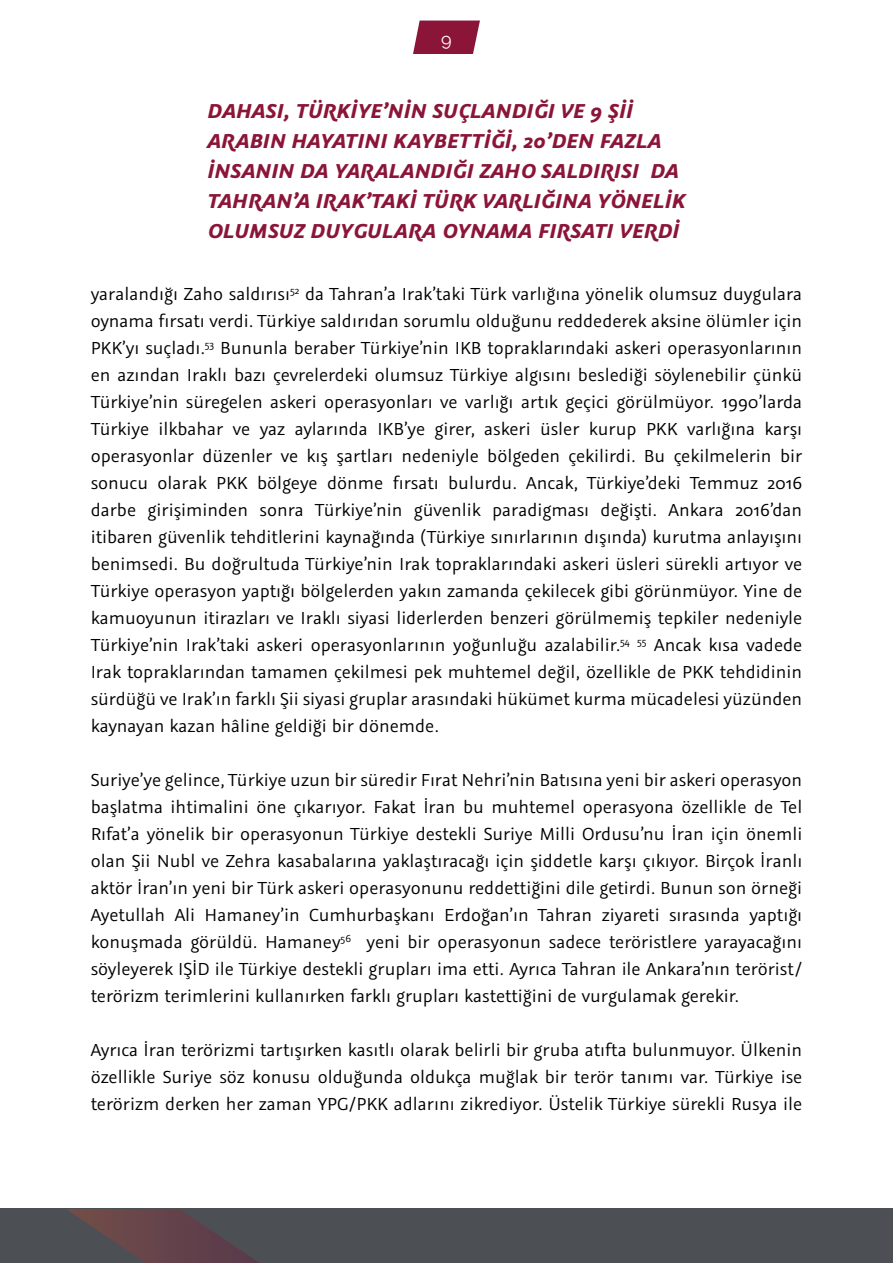
<style>
.page{position:relative;width:893px;height:1263px;background:#fff}
.page>*{position:absolute;margin:0;border:0;box-sizing:border-box;transform-origin:0 0}
.t1{font:italic 700 22.5px/30px "Graublau Sans";letter-spacing:.01em;color:#8b1538}
.t2{font:19.5px/27px "Graublau Sans";color:#000;text-align:justify}
.t3{font:18px "Raleway";color:#fff}
</style>
<div class="page">
<div style="left:0;top:1209px;width:893px;height:54px;background:#4c4f53"></div>
<svg style="left:67px;top:1209px;width:192px;height:54px"></svg>
<svg style="left:413px;top:21px;width:67px;height:33px;background:#962c4c"></svg>
<p class="t3" style="left:441px;top:29px;width:12px">9</p>
<p class="t1" style="left:207px;top:96px;width:480px">DAHASI, TÜRKIYE’NIN SUÇLANDIĞI VE 9 ŞII ARABIN HAYATINI KAYBETTIĞI, 20’DEN FAZLA INSANIN DA YARALANDIĞI ZAHO SALDIRISI DA TAHRAN’A IRAK’TAKI TÜRK VARLIĞINA YÖNELIK OLUMSUZ DUYGULARA OYNAMA FIRSATI VERDI</p>
<p class="t2" style="left:91px;top:281px;width:713px">yaralandığı Zaho saldırısı<sup>52</sup> da Tahran’a Irak’taki Türk varlığına yönelik olumsuz duygulara oynama fırsatı verdi. Türkiye saldırıdan sorumlu olduğunu reddederek aksine ölümler için PKK’yı suçladı.<sup>53</sup> Bununla beraber Türkiye’nin IKB topraklarındaki askeri operasyonlarının en azından Iraklı bazı çevrelerdeki olumsuz Türkiye algısını beslediği söylenebilir çünkü Türkiye’nin süregelen askeri operasyonları ve varlığı artık geçici görülmüyor. 1990’larda Türkiye ilkbahar ve yaz aylarında IKB’ye girer, askeri üsler kurup PKK varlığına karşı operasyonlar düzenler ve kış şartları nedeniyle bölgeden çekilirdi. Bu çekilmelerin bir sonucu olarak PKK bölgeye dönme fırsatı bulurdu. Ancak, Türkiye’deki Temmuz 2016 darbe girişiminden sonra Türkiye’nin güvenlik paradigması değişti. Ankara 2016’dan itibaren güvenlik tehditlerini kaynağında (Türkiye sınırlarının dışında) kurutma anlayışını benimsedi. Bu doğrultuda Türkiye’nin Irak topraklarındaki askeri üsleri sürekli artıyor ve Türkiye operasyon yaptığı bölgelerden yakın zamanda çekilecek gibi görünmüyor. Yine de kamuoyunun itirazları ve Iraklı siyasi liderlerden benzeri görülmemiş tepkiler nedeniyle Türkiye’nin Irak’taki askeri operasyonlarının yoğunluğu azalabilir.<sup>54</sup> <sup>55</sup> Ancak kısa vadede Irak topraklarından tamamen çekilmesi pek muhtemel değil, özellikle de PKK tehdidinin sürdüğü ve Irak’ın farklı Şii siyasi gruplar arasındaki hükümet kurma mücadelesi yüzünden kaynayan kazan hâline geldiği bir dönemde.</p>
<p class="t2" style="left:91px;top:767px;width:713px">Suriye’ye gelince, Türkiye uzun bir süredir Fırat Nehri’nin Batısına yeni bir askeri operasyon başlatma ihtimalini öne çıkarıyor. Fakat İran bu muhtemel operasyona özellikle de Tel Rıfat’a yönelik bir operasyonun Türkiye destekli Suriye Milli Ordusu’nu İran için önemli olan Şii Nubl ve Zehra kasabalarına yaklaştıracağı için şiddetle karşı çıkıyor. Birçok İranlı aktör İran’ın yeni bir Türk askeri operasyonunu reddettiğini dile getirdi. Bunun son örneği Ayetullah Ali Hamaney’in Cumhurbaşkanı Erdoğan’ın Tahran ziyareti sırasında yaptığı konuşmada görüldü. Hamaney<sup>56</sup> yeni bir operasyonun sadece teröristlere yarayacağını söyleyerek IŞİD ile Türkiye destekli grupları ima etti. Ayrıca Tahran ile Ankara’nın terörist/ terörizm terimlerini kullanırken farklı grupları kastettiğini de vurgulamak gerekir.</p>
<p class="t2" style="left:91px;top:1037px;width:713px">Ayrıca İran terörizmi tartışırken kasıtlı olarak belirli bir gruba atıfta bulunmuyor. Ülkenin özellikle Suriye söz konusu olduğunda oldukça muğlak bir terör tanımı var. Türkiye ise terörizm derken her zaman YPG/PKK adlarını zikrediyor. Üstelik Türkiye sürekli Rusya ile</p>
</div>
